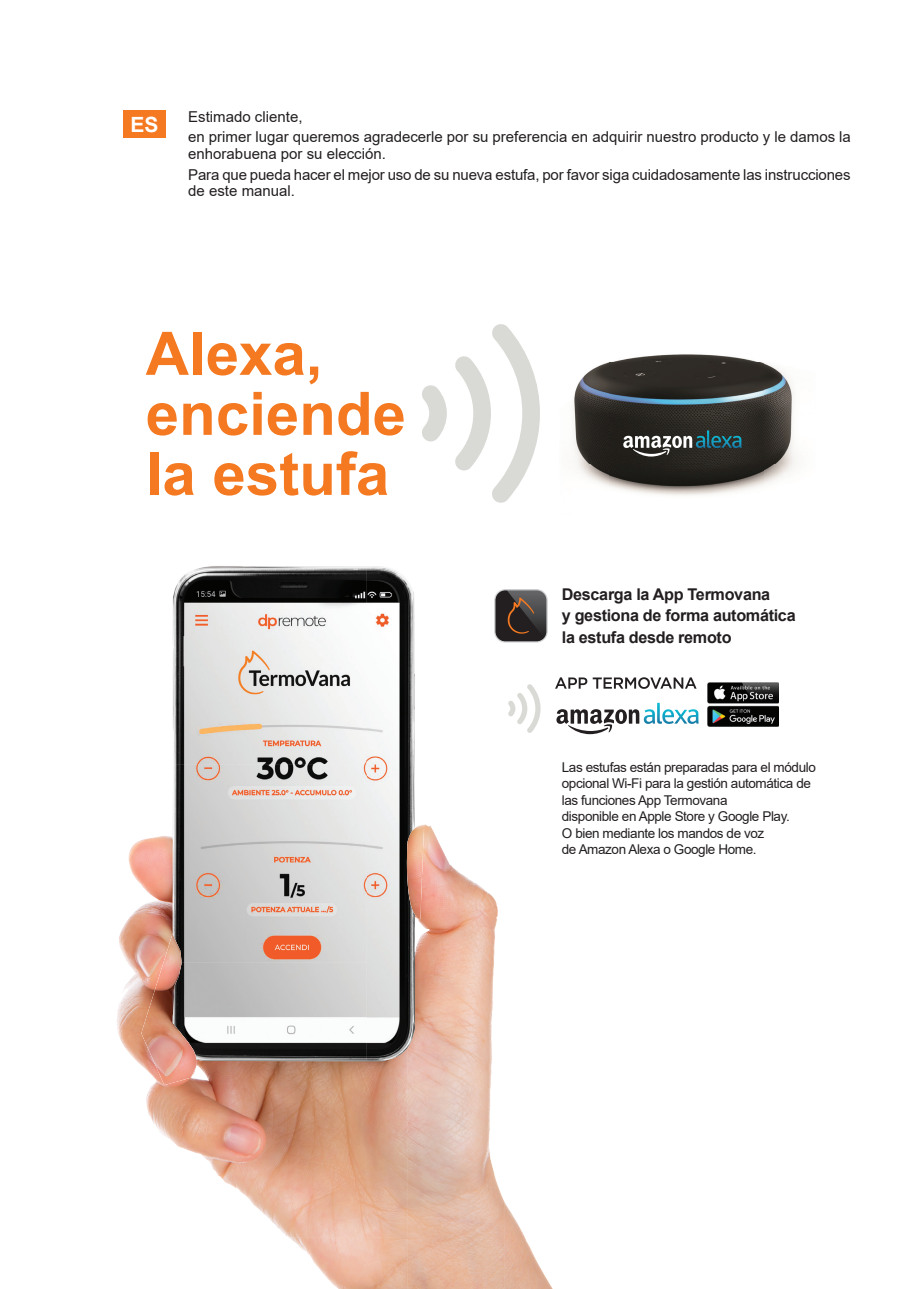
<style>
.page{position:relative;width:919px;height:1289px;background:#fff}
.page>*{position:absolute;margin:0;border:0;box-sizing:border-box;transform-origin:0 0}
.t1{font:700 60px/60px "Arial";color:#f47921}
.t2{font:700 21px "Arial";color:#fff}
.t3{font:700 16.2px/21.6px "Arial";letter-spacing:-.02em;color:#231f20}
.t4{font:15px/20.7px "Arial";color:#231f20}
.t5{font:13.5px/16.4px "Arial";letter-spacing:-.03em;color:#231f20}
</style>
<div class="page">
<img style="left:573px;top:354px;width:224px;height:142px">
<img style="left:707px;top:430px;width:4px;height:18px">
<svg style="left:711px;top:436px;width:30px;height:12px"></svg>
<svg style="left:623px;top:436px;width:82px;height:20px"></svg>
<svg style="left:422px;top:324px;width:118px;height:179px"></svg>
<svg style="left:508px;top:684px;width:32px;height:49px"></svg>
<img style="left:707px;top:682px;width:72px;height:44px">
<img style="left:657px;top:702px;width:5px;height:21px">
<img style="left:643px;top:709px;width:12px;height:15px">
<img style="left:662px;top:709px;width:36px;height:15px">
<svg style="left:556px;top:709px;width:83px;height:25px"></svg>
<svg style="left:555px;top:677px;width:141px;height:12px"></svg>
<div style="left:495px;top:589px;width:52px;height:53px;background:#231f20;border-radius:10px"></div>
<img style="left:507px;top:591px;width:40px;height:45px">
<div style="left:494px;top:589px;width:53px;height:53px;border:1px solid #d1d2d4;border-radius:10px"></div>
<svg style="left:507px;top:597px;width:27px;height:36px"></svg>
<div style="left:123px;top:111px;width:43px;height:27px;background:#f47921"></div>
<img style="left:116px;top:836px;width:96px;height:330px">
<img style="left:407px;top:824px;width:97px;height:464px">
<img style="left:212px;top:1061px;width:195px;height:176px">
<img style="left:504px;top:1201px;width:48px;height:87px">
<img style="left:289px;top:1237px;width:118px;height:51px">
<img style="left:172px;top:566px;width:243px;height:495px">
<svg style="left:406px;top:824px;width:18px;height:97px"></svg>
<img style="left:407px;top:824px;width:17px;height:49px">
<img style="left:141px;top:934px;width:55px;height:151px">
<h2 class="t2" style="left:131px;top:110px;width:30px">ES</h2>
<p class="t4" style="left:188px;top:106px;width:664px">Estimado cliente,<br>en primer lugar queremos agradecerle por su preferencia en adquirir nuestro producto y le damos la</p>
<p class="t4" style="left:188px;top:143px;width:663px">enhorabuena por su elección.<br>Para que pueda hacer el mejor uso de su nueva estufa, por favor siga cuidadosamente las instrucciones</p>
<p class="t4" style="left:188px;top:180px;width:108px">de este manual.</p>
<h1 class="t1" style="left:146px;top:324px;width:262px">Alexa, enciende la estufa</h1>
<p class="t3" style="left:562px;top:583px;width:235px">Descarga la App Termovana<br>y gestiona de forma automática la estufa desde remoto</p>
<p class="t5" style="left:562px;top:759px;width:255px">Las estufas están preparadas para el módulo opcional Wi-Fi para la gestión automática de las funciones App Termovana<br>disponible en Apple Store y Google Play.<br>O bien mediante los mandos de voz<br>de Amazon Alexa o Google Home.</p>
</div>
